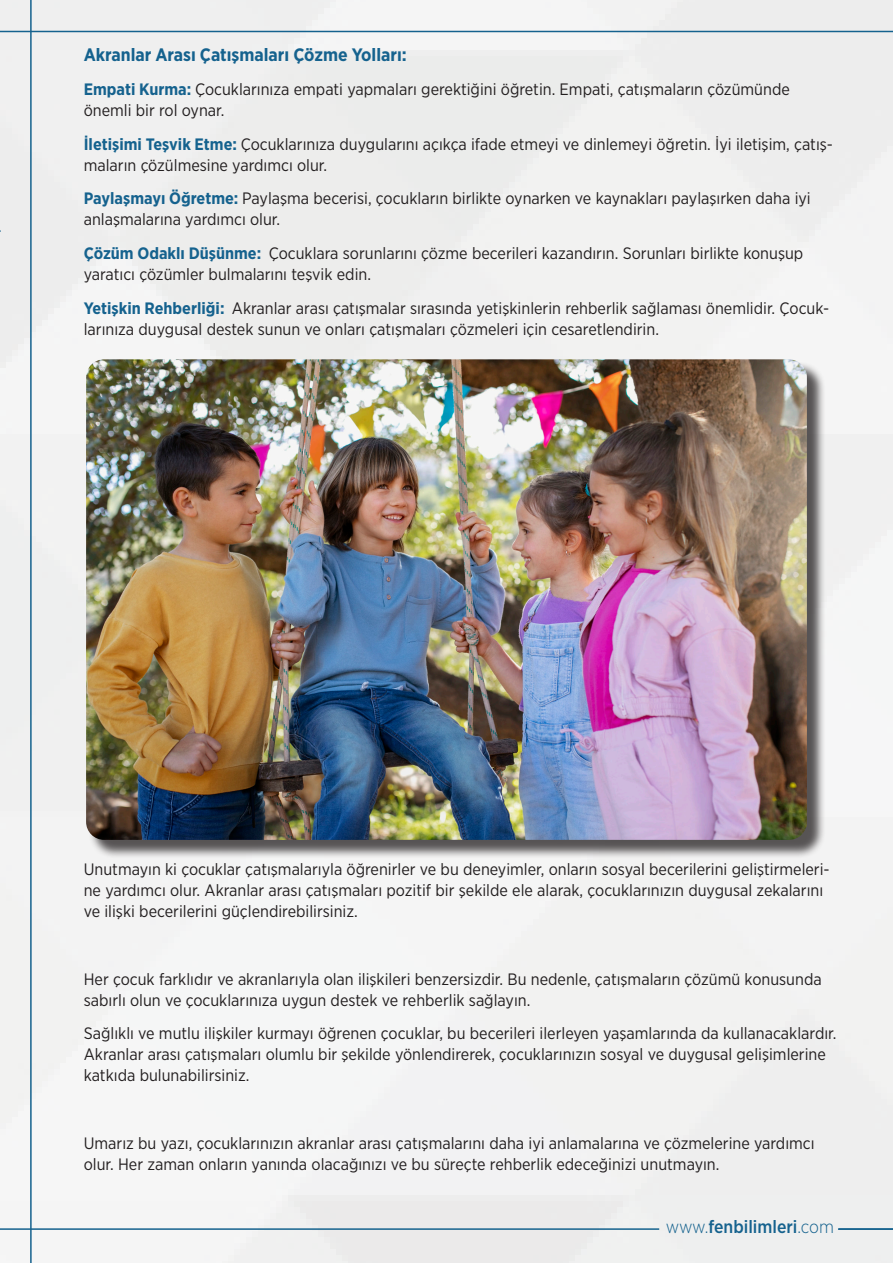
<style>
.page{position:relative;width:893px;height:1263px;background:#fff}
.page>*{position:absolute;margin:0;border:0;box-sizing:border-box;transform-origin:0 0}
.t1{font:700 18px "Gotham Narrow";color:#15628e}
.t2{font:500 18px "Gotham Narrow";color:#15628e}
.t3{font:16.5px/21px "Gotham Narrow";color:#231f20}
.s1{font-weight:700;color:#15628e}
.s2{font-weight:300}
</style>
<div class="page">
<hr style="left:0;top:1228px;width:659px;height:2px;background:#15628e">
<hr style="left:30px;top:0;width:2px;height:1263px;background:#15628e">
<hr style="left:0;top:31px;width:893px;height:1px;background:#15628e">
<hr style="left:838px;top:1228px;width:55px;height:2px;background:#15628e">
<div style="left:88px;top:362px;width:737px;height:496px;background:#231f20;opacity:.75"></div>
<img style="left:86px;top:359px;width:721px;height:481px">
<p class="t1" style="left:84px;top:43px;width:325px">Akranlar Arası Çatışmaları Çözme Yolları:</p>
<p class="t3" style="left:84px;top:78px;width:708px"><span class="s1">Empati Kurma:</span> Çocuklarınıza empati yapmaları gerektiğini öğretin. Empati, çatışmaların çözümünde önemli bir rol oynar.</p>
<p class="t3" style="left:84px;top:133px;width:751px"><span class="s1">İletişimi Teşvik Etme:</span> Çocuklarınıza duygularını açıkça ifade etmeyi ve dinlemeyi öğretin. İyi iletişim, çatış&shy;maların çözülmesine yardımcı olur.</p>
<p class="t3" style="left:84px;top:188px;width:728px"><span class="s1">Paylaşmayı Öğretme:</span> Paylaşma becerisi, çocukların birlikte oynarken ve kaynakları paylaşırken daha iyi anlaşmalarına yardımcı olur.</p>
<p class="t3" style="left:84px;top:243px;width:721px"><span class="s1">Çözüm Odaklı Düşünme:</span> Çocuklara sorunlarını çözme becerileri kazandırın. Sorunları birlikte konuşup yaratıcı çözümler bulmalarını teşvik edin.</p>
<p class="t3" style="left:84px;top:297px;width:747px"><span class="s1">Yetişkin Rehberliği:</span> Akranlar arası çatışmalar sırasında yetişkinlerin rehberlik sağlaması önemlidir. Çocuk&shy;larınıza duygusal destek sunun ve onları çatışmaları çözmeleri için cesaretlendirin.</p>
<p class="t3" style="left:84px;top:858px;width:747px">Unutmayın ki çocuklar çatışmalarıyla öğrenirler ve bu deneyimler, onların sosyal becerilerini geliştirmeleri&shy;ne yardımcı olur. Akranlar arası çatışmaları pozitif bir şekilde ele alarak, çocuklarınızın duygusal zekalarını ve ilişki becerilerini güçlendirebilirsiniz.</p>
<p class="t3" style="left:84px;top:968px;width:739px">Her çocuk farklıdır ve akranlarıyla olan ilişkileri benzersizdir. Bu nedenle, çatışmaların çözümü konusunda sabırlı olun ve çocuklarınıza uygun destek ve rehberlik sağlayın.</p>
<p class="t3" style="left:84px;top:1023px;width:754px">Sağlıklı ve mutlu ilişkiler kurmayı öğrenen çocuklar, bu becerileri ilerleyen yaşamlarında da kullanacaklardır.<br>Akranlar arası çatışmaları olumlu bir şekilde yönlendirerek, çocuklarınızın sosyal ve duygusal gelişimlerine katkıda bulunabilirsiniz.</p>
<p class="t3" style="left:84px;top:1132px;width:732px">Umarız bu yazı, çocuklarınızın akranlar arası çatışmalarını daha iyi anlamalarına ve çözmelerine yardımcı olur. Her zaman onların yanında olacağınızı ve bu süreçte rehberlik edeceğinizi unutmayın.</p>
<p class="t2" style="left:666px;top:1216px;width:170px"><span class="s2">www.</span>fenbilimleri<span class="s2">.com</span></p>
</div>
